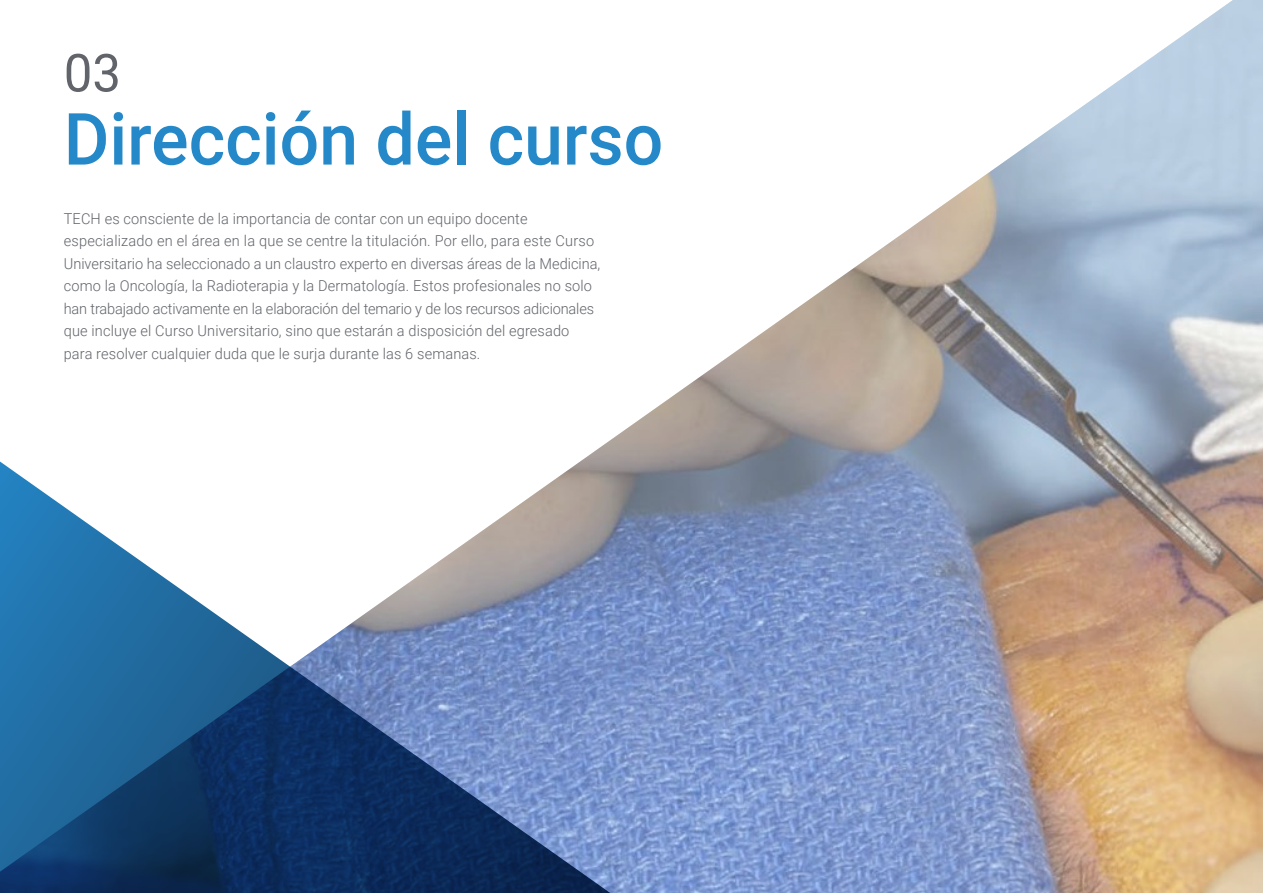
<style>
.page{position:relative;width:1263px;height:893px;background:#fff}
.page>*{position:absolute;margin:0;border:0;box-sizing:border-box;transform-origin:0 0}
.t1{font:500 72px "Roboto";color:#2488c9}
.t2{font:52.5px "Roboto";color:#61646a}
.t3{font:300 15px/22.5px "Roboto";letter-spacing:.01em;color:#61646a}
</style>
<div class="page">
<img style="left:602px;top:0;width:661px;height:893px">
<svg style="left:0;top:446px;width:640px;height:447px"></svg>
<h2 class="t2" style="left:64px;top:36px;width:59px">03</h2>
<h1 class="t1" style="left:64px;top:89px;width:601px">Dirección del curso</h1>
<p class="t3" style="left:64px;top:207px;width:538px">TECH es consciente de la importancia de contar con un equipo docente especializado en el área en la que se centre la titulación. Por ello, para este Curso Universitario ha seleccionado a un claustro experto en diversas áreas de la Medicina, como la Oncología, la Radioterapia y la Dermatología. Estos profesionales no solo han trabajado activamente en la elaboración del temario y de los recursos adicionales que incluye el Curso Universitario, sino que estarán a disposición del egresado para resolver cualquier duda que le surja durante las 6 semanas.</p>
</div>
